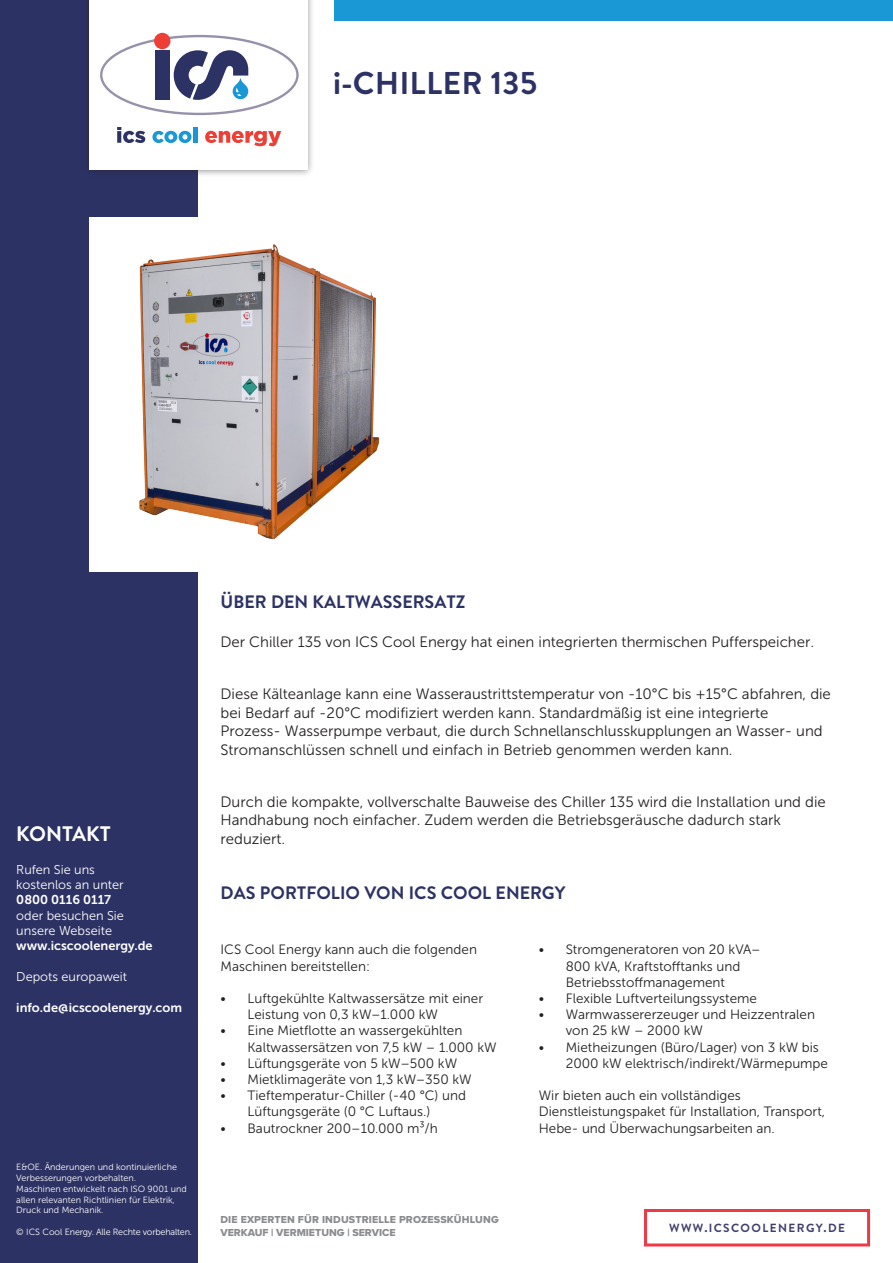
<style>
.page{position:relative;width:893px;height:1263px;background:#fff}
.page>*{position:absolute;margin:0;border:0;box-sizing:border-box;transform-origin:0 0}
.BRANDON_TABLE_TEXT{font:700 31.5px "Brandon Text";letter-spacing:.02em;color:#2d3264}
.t1{font:700 21px "Brandon Text";color:#fff}
.t2{font:700 18px "Brandon Text";color:#2d3264}
.t3{font:15px/18.5px "Museo Sans 300";color:#231f20}
.t4{font:13.5px/16.2px "Museo Sans 300";color:#231f20}
.t5{font:12.75px/15.3px "Museo Sans 300";color:#fff}
.t6{font:12.75px "Museo Sans 700";color:#fff}
.t7{font:700 11.85px "Brandon Text";letter-spacing:.12em;color:#423e6b}
.t8{font:10.5px/12.6px "Proxima Nova A Extrabld";letter-spacing:.015em;color:#8a8c8f}
.t9{font:9px/10.8px "Museo Sans 300";color:#fff}
.t10{font:9px "Museo Sans 300";letter-spacing:-.02em;color:#fff}
</style>
<div class="page">
<div style="left:0;top:0;width:198px;height:1263px;background:#2d3264"></div>
<div style="left:81px;top:0;width:234px;height:178px;background:#231f20;opacity:.55"></div>
<div style="left:89px;top:0;width:218px;height:170px;background:#fff"></div>
<div style="left:154px;top:33px;width:16px;height:16px;background:#ee3f37;border-radius:50%"></div>
<svg style="left:100px;top:35px;width:199px;height:80px"></svg>
<svg style="left:117px;top:127px;width:28px;height:16px"></svg>
<svg style="left:152px;top:131px;width:39px;height:12px"></svg>
<hr style="left:193px;top:127px;width:4px;height:16px;background:#1a97d5">
<svg style="left:205px;top:131px;width:76px;height:15px"></svg>
<div style="left:335px;top:0;width:558px;height:21px;background:#1a97d5"></div>
<div style="left:644px;top:1209px;width:226px;height:37px;border:3px solid #ee3946"></div>
<div style="left:89px;top:217px;width:507px;height:355px;background:#fff"></div>
<img style="left:139px;top:244px;width:240px;height:296px">
<p class="BRANDON_TABLE_TEXT" style="left:333px;top:61px;width:206px">i-CHILLER 135</p>
<h2 class="t1" style="left:16px;top:819px;width:96px">KONTAKT</h2>
<p class="t5" style="left:16px;top:862px;width:109px">Rufen Sie uns kostenlos an unter</p>
<p class="t6" style="left:16px;top:893px;width:96px">0800 0116 0117</p>
<p class="t5" style="left:16px;top:908px;width:109px">oder besuchen Sie unsere Webseite</p>
<p class="t6" style="left:16px;top:939px;width:138px">www.icscoolenergy.de</p>
<p class="t5" style="left:16px;top:969px;width:112px">Depots europaweit</p>
<p class="t6" style="left:16px;top:1000px;width:167px">info.de@icscoolenergy.com</p>
<p class="t9" style="left:16px;top:1162px;width:172px">E&amp;OE. Änderungen und kontinuierliche Verbesserungen vorbehalten.<br>Maschinen entwickelt nach ISO 9001 und allen relevanten Richtlinien für Elektrik, Druck und Mechanik.</p>
<p class="t10" style="left:16px;top:1227px;width:177px">© ICS Cool Energy. Alle Rechte vorbehalten.</p>
<p class="t2" style="left:221px;top:589px;width:247px">ÜBER DEN KALTWASSERSATZ</p>
<p class="t3" style="left:221px;top:633px;width:595px">Der Chiller 135 von ICS Cool Energy hat einen integrierten thermischen Pufferspeicher.</p>
<p class="t3" style="left:221px;top:685px;width:612px">Diese Kälteanlage kann eine Wasseraustrittstemperatur von -10°C bis +15°C abfahren, die bei Bedarf auf -20°C modifiziert werden kann. Standardmäßig ist eine integrierte Prozess- Wasserpumpe verbaut, die durch Schnellanschlusskupplungen an Wasser- und Stromanschlüssen schnell und einfach in Betrieb genommen werden kann.</p>
<p class="t3" style="left:221px;top:793px;width:607px">Durch die kompakte, vollverschalte Bauweise des Chiller 135 wird die Installation und die<br>Handhabung noch einfacher. Zudem werden die Betriebsgeräusche dadurch stark reduziert.</p>
<p class="t2" style="left:221px;top:880px;width:346px">DAS PORTFOLIO VON ICS COOL ENERGY</p>
<p class="t4" style="left:221px;top:942px;width:258px">ICS Cool Energy kann auch die folgenden<br>Maschinen bereitstellen:</p>
<p class="t4" style="left:248px;top:990px;width:237px;text-indent:-27px">• Luftgekühlte Kaltwassersätze mit einer<br>Leistung von 0,3 kW–1.000 kW</p>
<p class="t4" style="left:248px;top:1023px;width:251px;text-indent:-27px">• Eine Mietflotte an wassergekühlten<br>Kaltwassersätzen von 7,5 kW – 1.000 kW</p>
<p class="t4" style="left:221px;top:1055px;width:238px">• Lüftungsgeräte von 5 kW–500 kW</p>
<p class="t4" style="left:221px;top:1071px;width:253px">• Mietklimageräte von 1,3 kW–350 kW</p>
<p class="t4" style="left:248px;top:1087px;width:220px;text-indent:-27px">• Tieftemperatur-Chiller (-40 °C) und<br>Lüftungsgeräte (0 °C Luftaus.)</p>
<p class="t4" style="left:221px;top:1120px;width:219px">• Bautrockner 200–10.000 m³/h</p>
<p class="t8" style="left:220px;top:1213px;width:280px">DIE EXPERTEN FÜR INDUSTRIELLE PROZESSKÜHLUNG<br>VERKAUF | VERMIETUNG | SERVICE</p>
<p class="t4" style="left:566px;top:942px;width:197px;text-indent:-27px">• Stromgeneratoren von 20 kVA–<br>800 kVA, Kraftstofftanks und<br>Betriebsstoffmanagement</p>
<p class="t4" style="left:539px;top:990px;width:220px">• Flexible Luftverteilungssysteme</p>
<p class="t4" style="left:566px;top:1006px;width:251px;text-indent:-27px">• Warmwassererzeuger und Heizzentralen von 25 kW – 2000 kW</p>
<p class="t4" style="left:566px;top:1039px;width:264px;text-indent:-27px">• Mietheizungen (Büro/Lager) von 3 kW bis<br>2000 kW elektrisch/indirekt/Wärmepumpe</p>
<p class="t4" style="left:539px;top:1087px;width:288px">Wir bieten auch ein vollständiges<br>Dienstleistungspaket für Installation, Transport,<br>Hebe- und Überwachungsarbeiten an.</p>
<p class="t7" style="left:669px;top:1220px;width:177px">WWW.ICSCOOLENERGY.DE</p>
</div>
